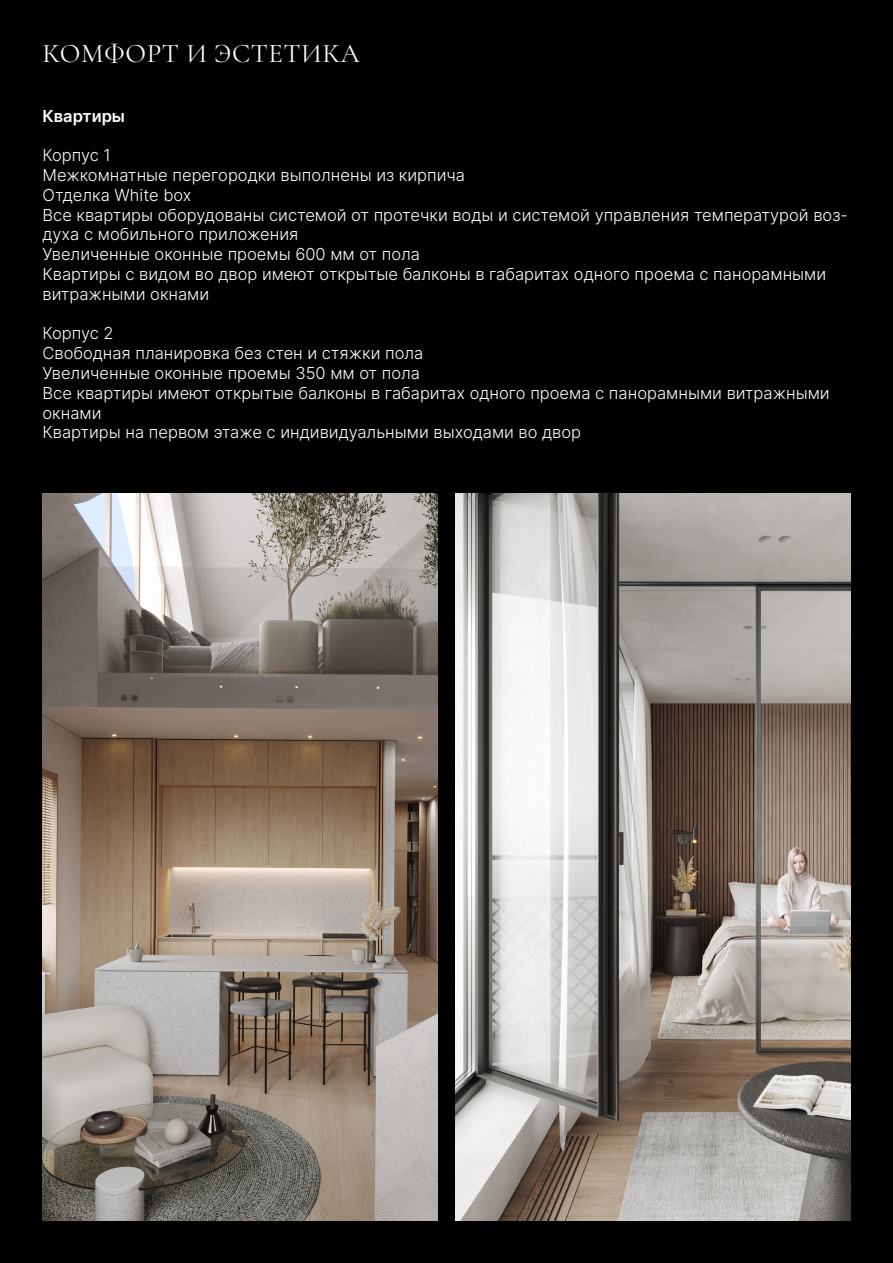
<style>
.page{position:relative;width:893px;height:1263px;background:#000}
.page>*{position:absolute;margin:0;border:0;box-sizing:border-box;transform-origin:0 0}
.t1{font:27px "Cormorant Garamond";letter-spacing:.02em;color:#fff}
.t2{font:300 16.5px/19.8px "Inter";color:#fff}
.t3{font:600 16.5px "Inter";color:#fff}
</style>
<div class="page">
<img style="left:43px;top:493px;width:395px;height:727px">
<img style="left:455px;top:493px;width:395px;height:727px">
<h1 class="t1" style="left:43px;top:37px;width:319px">КОМФОРТ И ЭСТЕТИКА</h1>
<p class="t3" style="left:43px;top:104px;width:84px">Квартиры</p>
<p class="t2" style="left:43px;top:145px;width:807px">Корпус 1<br>Межкомнатные перегородки выполнены из кирпича<br>Отделка White box<br>Все квартиры оборудованы системой от протечки воды и системой управления температурой воз&shy;духа с мобильного приложения<br>Увеличенные оконные проемы 600 мм от пола<br>Квартиры с видом во двор имеют открытые балконы в габаритах одного проема с панорамными витражными окнами</p>
<p class="t2" style="left:43px;top:323px;width:789px">Корпус 2<br>Свободная планировка без стен и стяжки пола<br>Увеличенные оконные проемы 350 мм от пола<br>Все квартиры имеют открытые балконы в габаритах одного проема с панорамными витражными окнами<br>Квартиры на первом этаже с индивидуальными выходами во двор</p>
</div>
